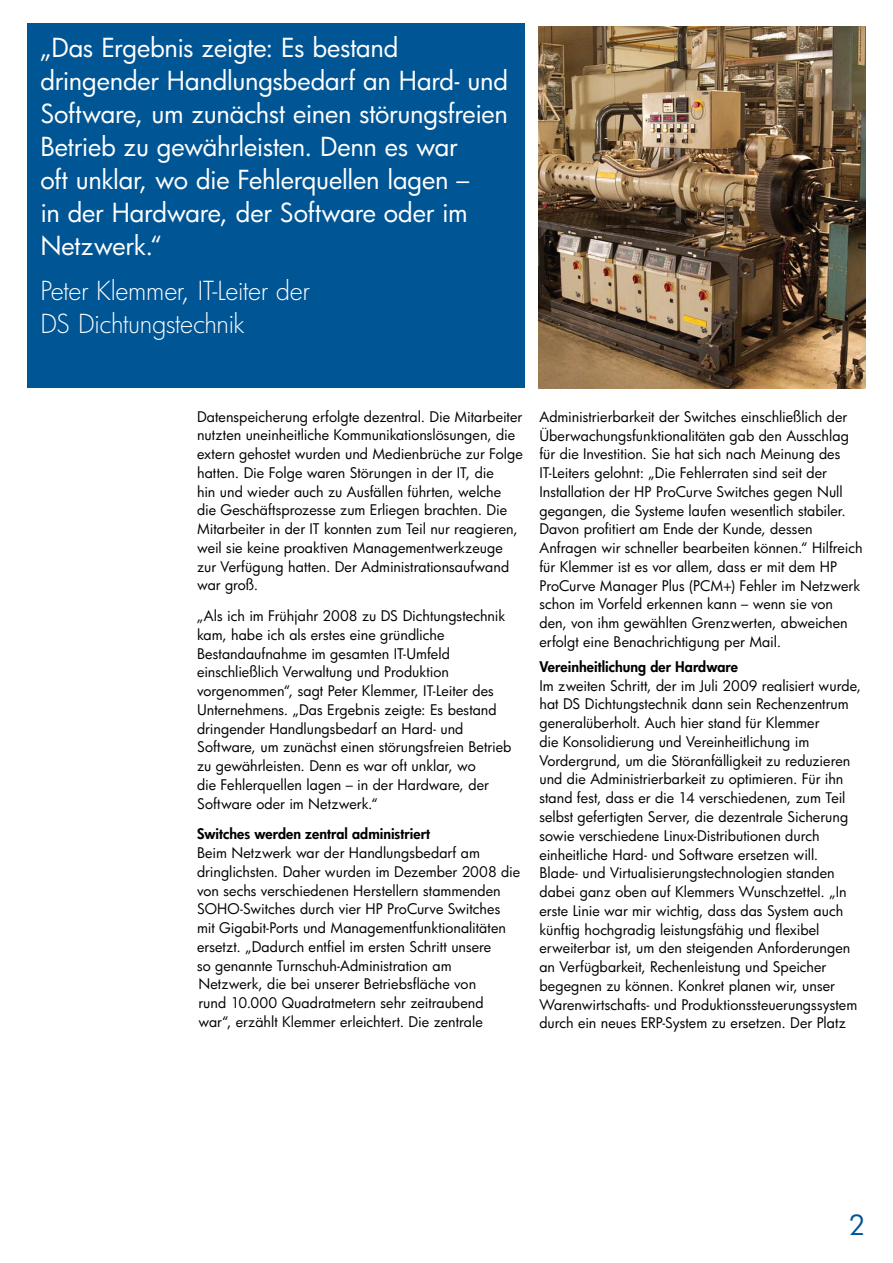
<style>
.page{position:relative;width:893px;height:1263px;background:#fff}
.page>*{position:absolute;margin:0;border:0;box-sizing:border-box;transform-origin:0 0}
.t1{font:27px "Futura Bk";color:#005595}
.t2{font:25.5px/33px "Futura Bk";letter-spacing:-.01em;color:#fff}
.t3{font:300 25.5px/33px "HP Futura";letter-spacing:-.015em;color:#fff}
.t4{font:14.25px/18.8px "Futura Bk";color:#000}
.t5{font:800 14.25px "Futura CE";letter-spacing:.005em;color:#000}
</style>
<div class="page">
<img style="left:538px;top:27px;width:328px;height:361px">
<div style="left:27px;top:23px;width:497px;height:365px;background:#005595"></div>
<p class="t2" style="left:40px;top:31px;width:469px">„Das Ergebnis zeigte: Es bestand dringender Handlungsbedarf an Hard- und Software, um zunächst einen störungsfreien Betrieb zu gewährleisten. Denn es war<br>oft unklar, wo die Fehlerquellen lagen –<br>in der Hardware, der Software oder im Netzwerk.“</p>
<h2 class="t3" style="left:40px;top:274px;width:271px">Peter Klemmer, IT-Leiter der<br>DS Dichtungstechnik</h2>
<p class="t4" style="left:197px;top:407px;width:327px">Datenspeicherung erfolgte dezentral. Die Mitarbeiter nutzten uneinheitliche Kommunikationslösungen, die extern gehostet wurden und Medienbrüche zur Folge hatten. Die Folge waren Störungen in der IT, die<br>hin und wieder auch zu Ausfällen führten, welche die Geschäftsprozesse zum Erliegen brachten. Die Mitarbeiter in der IT konnten zum Teil nur reagieren, weil sie keine proaktiven Managementwerkzeuge zur Verfügung hatten. Der Administrationsaufwand war groß.</p>
<p class="t4" style="left:197px;top:606px;width:316px">„Als ich im Frühjahr 2008 zu DS Dichtungstechnik kam, habe ich als erstes eine gründliche Bestandaufnahme im gesamten IT-Umfeld einschließlich Verwaltung und Produktion vorgenommen“, sagt Peter Klemmer, IT-Leiter des Unternehmens. „Das Ergebnis zeigte: Es bestand dringender Handlungsbedarf an Hard- und Software, um zunächst einen störungsfreien Betrieb zu gewährleisten. Denn es war oft unklar, wo<br>die Fehlerquellen lagen – in der Hardware, der Software oder im Netzwerk.“</p>
<p class="t5" style="left:197px;top:824px;width:235px">Switches werden zentral administriert</p>
<p class="t4" style="left:197px;top:843px;width:325px">Beim Netzwerk war der Handlungsbedarf am dringlichsten. Daher wurden im Dezember 2008 die von sechs verschiedenen Herstellern stammenden SOHO-Switches durch vier HP ProCurve Switches mit Gigabit-Ports und Managementfunktionalitäten ersetzt. „Dadurch entfiel im ersten Schritt unsere<br>so genannte Turnschuh-Administration am<br>Netzwerk, die bei unserer Betriebsfläche von<br>rund 10.000 Quadratmetern sehr zeitraubend<br>war“, erzählt Klemmer erleichtert. Die zentrale</p>
<p class="t4" style="left:539px;top:407px;width:325px">Administrierbarkeit der Switches einschließlich der Überwachungsfunktionalitäten gab den Ausschlag für die Investition. Sie hat sich nach Meinung des IT-Leiters gelohnt: „Die Fehlerraten sind seit der Installation der HP ProCurve Switches gegen Null gegangen, die Systeme laufen wesentlich stabiler.<br>Davon profitiert am Ende der Kunde, dessen Anfragen wir schneller bearbeiten können.“ Hilfreich für Klemmer ist es vor allem, dass er mit dem HP ProCurve Manager Plus (PCM+) Fehler im Netzwerk schon im Vorfeld erkennen kann – wenn sie von den, von ihm gewählten Grenzwerten, abweichen erfolgt eine Benachrichtigung per Mail.</p>
<p class="t5" style="left:539px;top:657px;width:200px">Vereinheitlichung der Hardware</p>
<p class="t4" style="left:539px;top:676px;width:323px">Im zweiten Schritt, der im Juli 2009 realisiert wurde, hat DS Dichtungstechnik dann sein Rechenzentrum generalüberholt. Auch hier stand für Klemmer<br>die Konsolidierung und Vereinheitlichung im Vordergrund, um die Störanfälligkeit zu reduzieren und die Administrierbarkeit zu optimieren. Für ihn stand fest, dass er die 14 verschiedenen, zum Teil selbst gefertigten Server, die dezentrale Sicherung sowie verschiedene Linux-Distributionen durch einheitliche Hard- und Software ersetzen will.<br>Blade- und Virtualisierungstechnologien standen dabei ganz oben auf Klemmers Wunschzettel. „In erste Linie war mir wichtig, dass das System auch künftig hochgradig leistungsfähig und flexibel erweiterbar ist, um den steigenden Anforderungen an Verfügbarkeit, Rechenleistung und Speicher begegnen zu können. Konkret planen wir, unser Warenwirtschafts- und Produktionssteuerungssystem durch ein neues ERP-System zu ersetzen. Der Platz</p>
<h1 class="t1" style="left:849px;top:1207px;width:18px">2</h1>
</div>
